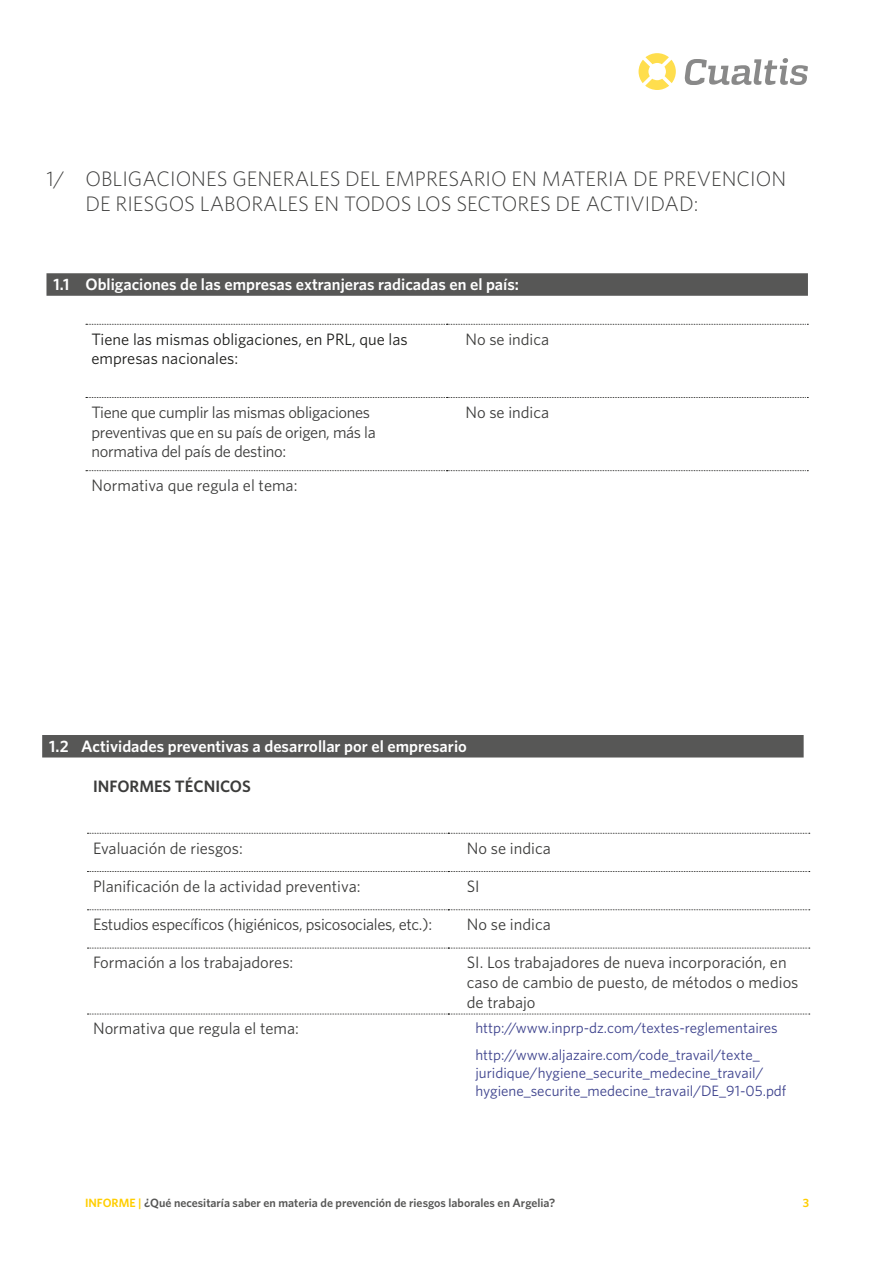
<style>
.page{position:relative;width:893px;height:1263px;background:#fff}
.page>*{position:absolute;margin:0;border:0;box-sizing:border-box;transform-origin:0 0}
.t1{font:300 21px/25.2px "Whitney";color:#3c3c3b}
.t2{font:16.5px/19.8px "Whitney";color:#3c3c3b}
.t3{font:16.5px/19.8px "Whitney";letter-spacing:-.02em;color:#3c3c3b}
.t4{font:600 16.5px "Whitney";color:#fff}
.t5{font:16.5px/19.8px "Whitney";color:#1d1d1b}
.t6{font:600 16.5px "Whitney";color:#3c3c3b}
.t7{font:15px/26.5px "Whitney";color:#3d428d}
.t8{font:600 12px "Whitney";color:#575756}
.t9{font:600 12px "Whitney";color:#ffce00}
.s1{color:#ffce00}
</style>
<div class="page">
<svg style="left:684px;top:58px;width:124px;height:27px"></svg>
<svg style="left:639px;top:53px;width:37px;height:37px"></svg>
<div style="left:46px;top:273px;width:762px;height:23px;background:#575756"></div>
<div style="left:42px;top:735px;width:762px;height:22px;background:#575756"></div>
<svg style="left:86px;top:324px;width:722px;height:1px"></svg>
<svg style="left:86px;top:397px;width:722px;height:1px"></svg>
<svg style="left:86px;top:470px;width:722px;height:1px"></svg>
<svg style="left:87px;top:833px;width:723px;height:1px"></svg>
<svg style="left:87px;top:871px;width:723px;height:1px"></svg>
<svg style="left:87px;top:909px;width:723px;height:1px"></svg>
<svg style="left:87px;top:948px;width:723px;height:1px"></svg>
<svg style="left:87px;top:1014px;width:723px;height:1px"></svg>
<p class="t1" style="left:85px;top:166px;width:702px;text-indent:-39px">1/ OBLIGACIONES GENERALES DEL EMPRESARIO EN MATERIA DE PREVENCION<br>DE RIESGOS LABORALES EN TODOS LOS SECTORES DE ACTIVIDAD:</p>
<p class="t4" style="left:54px;top:275px;width:467px">1.1 Obligaciones de las empresas extranjeras radicadas en el país:</p>
<p class="t5" style="left:92px;top:329px;width:318px">Tiene las mismas obligaciones, en PRL, que las empresas nacionales:</p>
<p class="t2" style="left:465px;top:329px;width:85px">No se indica</p>
<p class="t3" style="left:92px;top:402px;width:286px">Tiene que cumplir las mismas obligaciones preventivas que en su país de origen, más la normativa del país de destino:</p>
<p class="t2" style="left:465px;top:402px;width:85px">No se indica</p>
<p class="t2" style="left:92px;top:475px;width:207px">Normativa que regula el tema:</p>
<p class="t4" style="left:49px;top:736px;width:419px">1.2 Actividades preventivas a desarrollar por el empresario</p>
<p class="t6" style="left:93px;top:776px;width:159px">INFORMES TÉCNICOS</p>
<p class="t2" style="left:93px;top:837px;width:151px">Evaluación de riesgos:</p>
<p class="t2" style="left:467px;top:837px;width:85px">No se indica</p>
<p class="t2" style="left:93px;top:876px;width:269px">Planificación de la actividad preventiva:</p>
<p class="t2" style="left:467px;top:876px;width:14px">SI</p>
<p class="t3" style="left:93px;top:914px;width:341px">Estudios específicos (higiénicos, psicosociales, etc.):</p>
<p class="t2" style="left:467px;top:914px;width:85px">No se indica</p>
<p class="t2" style="left:93px;top:952px;width:202px">Formación a los trabajadores:</p>
<p class="t2" style="left:467px;top:952px;width:333px">SI. Los trabajadores de nueva incorporación, en caso de cambio de puesto, de métodos o medios de trabajo</p>
<p class="t2" style="left:93px;top:1018px;width:207px">Normativa que regula el tema:</p>
<p class="t7" style="left:475px;top:1014px;width:304px">http://www.inprp-dz.com/textes-reglementaires http://www.aljazaire.com/code_travail/texte_</p>
<p class="t7" style="left:475px;top:1063px;width:312px;line-height:18px">juridique/hygiene_securite_medecine_travail/ hygiene_securite_medecine_travail/DE_91-05.pdf</p>
<p class="t8" style="left:85px;top:1196px;width:472px"><span class="s1">INFORME |</span> ¿Qué necesitaría saber en materia de prevención de riesgos laborales en Argelia?</p>
<p class="t9" style="left:803px;top:1196px;width:8px">3</p>
</div>
